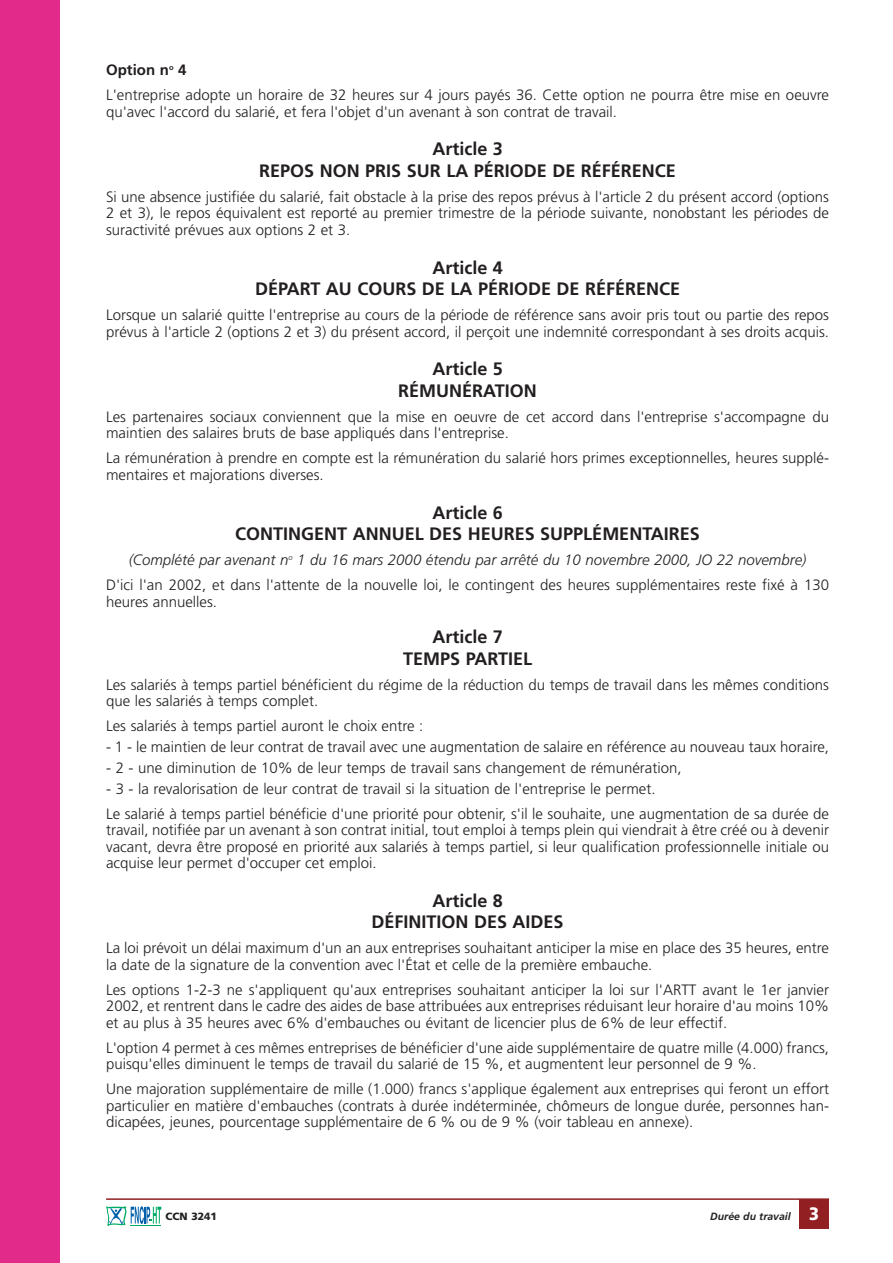
<style>
.page{position:relative;width:893px;height:1263px;background:#fff}
.page>*{position:absolute;margin:0;border:0;box-sizing:border-box;transform-origin:0 0}
.t1{font:700 18px/21.6px "Frutiger";color:#231f20;text-align:center}
.t2{font:300 15px/16.5px "Frutiger";color:#231f20}
.t3{font:italic 700 10.5px "Frutiger";color:#231f20}
.t4{font:900 10.5px "Frutiger";color:#231f20}
.s1{font-weight:700}
.s2{font-style:italic}
.s3{font-weight:900;font-style:normal;font-size:18px;color:#fff}
</style>
<div class="page">
<div style="left:0;top:0;width:59px;height:1263px;background:#e22a8a"></div>
<div style="left:799px;top:1199px;width:30px;height:30px;background:#922023"></div>
<hr style="left:106px;top:1198px;width:723px;height:2px;background:#922023">
<svg style="left:106px;top:1206px;width:55px;height:20px"></svg>
<hr style="left:131px;top:1225px;width:30px;height:1px;background:#00ab66">
<p class="t2" style="left:106px;top:59px;width:724px;line-height:25px"><span class="s1">Option n</span><sup>o</sup> <span class="s1">4<br></span>L'entreprise adopte un horaire de 32 heures sur 4 jours payés 36. Cette option ne pourra être mise en oeuvre</p>
<p class="t2" style="left:106px;top:104px;width:512px">qu'avec l'accord du salarié, et fera l'objet d'un avenant à son contrat de travail.</p>
<p class="t1" style="left:259px;top:140px;width:418px">Article 3<br>REPOS NON PRIS SUR LA PÉRIODE DE RÉFÉRENCE</p>
<p class="t2" style="left:106px;top:190px;width:724px;text-align:justify">Si une absence justifiée du salarié, fait obstacle à la prise des repos prévus à l'article 2 du présent accord (options 2 et 3), le repos équivalent est reporté au premier trimestre de la période suivante, nonobstant les périodes de suractivité prévues aux options 2 et 3.</p>
<p class="t1" style="left:255px;top:258px;width:426px">Article 4<br>DÉPART AU COURS DE LA PÉRIODE DE RÉFÉRENCE</p>
<p class="t2" style="left:106px;top:308px;width:724px">Lorsque un salarié quitte l'entreprise au cours de la période de référence sans avoir pris tout ou partie des repos prévus à l'article 2 (options 2 et 3) du présent accord, il perçoit une indemnité correspondant à ses droits acquis.</p>
<p class="t1" style="left:398px;top:360px;width:140px">Article 5<br>RÉMUNÉRATION</p>
<p class="t2" style="left:106px;top:410px;width:724px">Les partenaires sociaux conviennent que la mise en oeuvre de cet accord dans l'entreprise s'accompagne du maintien des salaires bruts de base appliqués dans l'entreprise.</p>
<p class="t2" style="left:106px;top:451px;width:724px">La rémunération à prendre en compte est la rémunération du salarié hors primes exceptionnelles, heures supplé&shy;mentaires et majorations diverses.</p>
<p class="t1" style="left:235px;top:503px;width:466px">Article 6<br>CONTINGENT ANNUEL DES HEURES SUPPLÉMENTAIRES</p>
<p class="t2" style="left:106px;top:549px;width:724px;line-height:25px;text-align:center"><span class="s2">(Complété par avenant n</span><sup>o</sup> <span class="s2">1 du 16 mars 2000 étendu par arrêté du 10 novembre 2000, JO 22 novembre)<br></span>D'ici l'an 2002, et dans l'attente de la nouvelle loi, le contingent des heures supplémentaires reste fixé à 130</p>
<p class="t2" style="left:106px;top:594px;width:112px">heures annuelles.</p>
<p class="t1" style="left:403px;top:628px;width:130px">Article 7<br>TEMPS PARTIEL</p>
<p class="t2" style="left:106px;top:678px;width:724px">Les salariés à temps partiel bénéficient du régime de la réduction du temps de travail dans les mêmes conditions que les salariés à temps complet.</p>
<p class="t2" style="left:106px;top:719px;width:319px">Les salariés à temps partiel auront le choix entre :</p>
<p class="t2" style="left:106px;top:740px;width:724px">- 1 - le maintien de leur contrat de travail avec une augmentation de salaire en référence au nouveau taux horaire,</p>
<p class="t2" style="left:106px;top:761px;width:577px">- 2 - une diminution de 10% de leur temps de travail sans changement de rémunération,</p>
<p class="t2" style="left:106px;top:777px;width:724px;line-height:25px">- 3 - la revalorisation de leur contrat de travail si la situation de l'entreprise le permet.<br>Le salarié à temps partiel bénéficie d'une priorité pour obtenir, s'il le souhaite, une augmentation de sa durée de</p>
<p class="t2" style="left:106px;top:823px;width:724px;text-align:justify">travail, notifiée par un avenant à son contrat initial, tout emploi à temps plein qui viendrait à être créé ou à devenir vacant, devra être proposé en priorité aux salariés à temps partiel, si leur qualification professionnelle initiale ou acquise leur permet d'occuper cet emploi.</p>
<p class="t1" style="left:372px;top:891px;width:194px">Article 8<br>DÉFINITION DES AIDES</p>
<p class="t2" style="left:106px;top:941px;width:724px">La loi prévoit un délai maximum d'un an aux entreprises souhaitant anticiper la mise en place des 35 heures, entre la date de la signature de la convention avec l'État et celle de la première embauche.</p>
<p class="t2" style="left:106px;top:983px;width:724px;text-align:justify">Les options 1-2-3 ne s'appliquent qu'aux entreprises souhaitant anticiper la loi sur l'ARTT avant le 1er janvier 2002, et rentrent dans le cadre des aides de base attribuées aux entreprises réduisant leur horaire d'au moins 10% et au plus à 35 heures avec 6% d'embauches ou évitant de licencier plus de 6% de leur effectif.</p>
<p class="t2" style="left:106px;top:1041px;width:724px">L'option 4 permet à ces mêmes entreprises de bénéficier d'une aide supplémentaire de quatre mille (4.000) francs, puisqu'elles diminuent le temps de travail du salarié de 15 %, et augmentent leur personnel de 9 %.</p>
<p class="t2" style="left:106px;top:1082px;width:724px;text-align:justify">Une majoration supplémentaire de mille (1.000) francs s'applique également aux entreprises qui feront un effort particulier en matière d'embauches (contrats à durée indéterminée, chômeurs de longue durée, personnes han&shy;dicapées, jeunes, pourcentage supplémentaire de 6 % ou de 9 % (voir tableau en annexe).</p>
<p class="t4" style="left:166px;top:1212px;width:53px">CCN 3241</p>
<p class="t3" style="left:710px;top:1212px;width:110px">Durée du travail <span class="s3">3</span></p>
</div>
